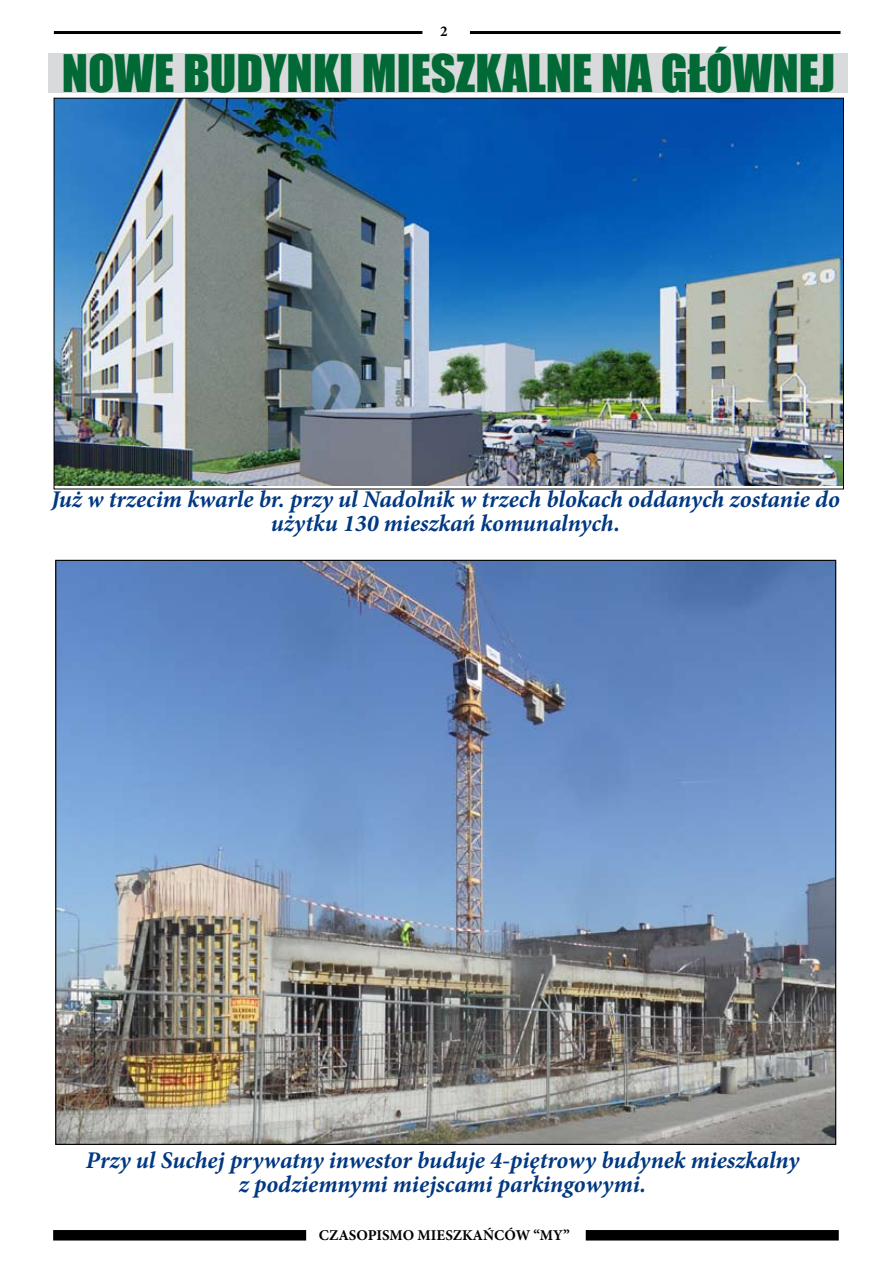
<style>
.page{position:relative;width:893px;height:1263px;background:#fff}
.page>*{position:absolute;margin:0;border:0;box-sizing:border-box;transform-origin:0 0}
.t1{font:47.55px "Impact";color:#006935}
.t2{font:italic 700 24px/24px "Minion Pro";letter-spacing:-.005em;color:#003882;text-align:center}
.t3{font:700 15px "Minion Pro";color:#000}
</style>
<div class="page">
<hr style="left:54px;top:31px;width:368px;height:3px;background:#000">
<hr style="left:470px;top:31px;width:370px;height:3px;background:#000">
<div style="left:53px;top:1230px;width:253px;height:10px;background:#000"></div>
<div style="left:586px;top:1230px;width:253px;height:10px;background:#000"></div>
<img style="left:57px;top:562px;width:777px;height:581px">
<div style="left:49px;top:53px;width:799px;height:40px;background:#d9dadb"></div>
<img style="left:56px;top:100px;width:786px;height:386px">
<p class="t3" style="left:440px;top:21px;width:9px">2</p>
<h1 class="t1" style="left:62px;top:36px;width:775px">NOWE BUDYNKI MIESZKALNE NA GŁÓWNEJ</h1>
<p class="t2" style="left:51px;top:487px;width:790px">Już w trzecim kwarle br. przy ul Nadolnik w trzech blokach oddanych zostanie do użytku 130 mieszkań komunalnych.</p>
<p class="t2" style="left:86px;top:1148px;width:715px">Przy ul Suchej prywatny inwestor buduje 4-piętrowy budynek mieszkalny z podziemnymi miejscami parkingowymi.</p>
<p class="t3" style="left:319px;top:1224px;width:252px">CZASOPISMO MIESZKAŃCÓW “MY”</p>
</div>
